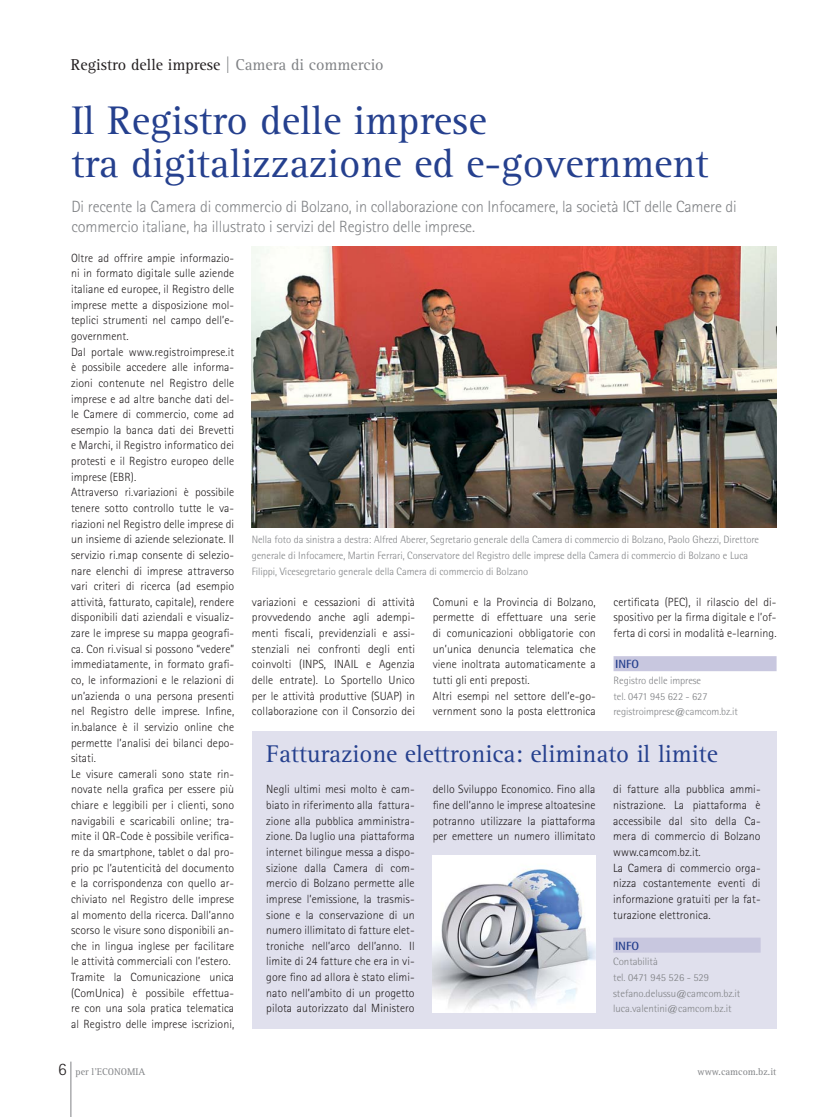
<style>
.page{position:relative;width:833px;height:1117px;background:#fff}
.page>*{position:absolute;margin:0;border:0;box-sizing:border-box;transform-origin:0 0}
.t1{font:41.25px/42.5px "AT Rotis Serif";color:#25408e}
.t2{font:25px "AT Rotis Serif";color:#25408e}
.t3{font:300 16.25px/20px "Rotis Sans Serif";letter-spacing:-.01em;color:#808285}
.t4{font:16.25px "AT Rotis Serif";color:#231f20}
.t5{font:300 11.88px/15.6px "Rotis Sans Serif";letter-spacing:.005em;color:#231f20;text-align:justify}
.t6{font:700 11.88px "Rotis Semi Sans";letter-spacing:-.005em;color:#25408e}
.t7{font:300 10.62px/15.6px "Rotis Semi Sans";color:#808285}
.t8{font:10px "AT Rotis Serif";color:#808285}
.s1{color:#808285}
.s2{font-family:"Rotis Sans Serif";font-weight:300;font-size:17.5px;color:#231f20}
</style>
<div class="page">
<hr style="left:71px;top:1061px;width:1px;height:55px;background:#808285">
<img style="left:252px;top:246px;width:524px;height:281px">
<div style="left:613px;top:656px;width:163px;height:15px;background:#c8c7df"></div>
<div style="left:252px;top:731px;width:524px;height:297px;background:#e0e0ed"></div>
<div style="left:613px;top:937px;width:147px;height:15px;background:#c8c7df"></div>
<img style="left:432px;top:855px;width:163px;height:157px">
<h3 class="t4" style="left:71px;top:58px;width:314px">Registro delle imprese <span class="s1">| Camera di commercio</span></h3>
<h1 class="t1" style="left:71px;top:103px;width:638px">Il Registro delle imprese<br>tra digitalizzazione ed e-government</h1>
<h3 class="t3" style="left:71px;top:198px;width:667px">Di recente la Camera di commercio di Bolzano, in collaborazione con Infocamere, la società ICT delle Camere di commercio italiane, ha illustrato i servizi del Registro delle imprese.</h3>
<p class="t5" style="left:71px;top:251px;width:165px;text-align:left">Oltre ad offrire ampie informazio&shy;ni in formato digitale sulle aziende italiane ed europee, il Registro delle imprese mette a disposizione mol&shy;teplici strumenti nel campo dell’e&shy;government.<br>Dal portale www.registroimprese.it è possibile accedere alle informa&shy;zioni contenute nel Registro delle imprese e ad altre banche dati del&shy;le Camere di commercio, come ad esempio la banca dati dei Brevetti e Marchi, il Registro informatico dei protesti e il Registro europeo delle imprese (EBR).<br>Attraverso ri.variazioni è possibile tenere sotto controllo tutte le va&shy;riazioni nel Registro delle imprese di un insieme di aziende selezionate. Il servizio ri.map consente di selezio&shy;nare elenchi di imprese attraverso vari criteri di ricerca (ad esempio attività, fatturato, capitale), rendere disponibili dati aziendali e visualiz&shy;zare le imprese su mappa geografi&shy;ca. Con ri.visual si possono “vedere” immediatamente, in formato grafi&shy;co, le informazioni e le relazioni di un’azienda o una persona presenti nel Registro delle imprese. Infine, in.balance è il servizio online che permette l’analisi dei bilanci depo&shy;sitati.<br>Le visure camerali sono state rin&shy;novate nella grafica per essere più chiare e leggibili per i clienti, sono navigabili e scaricabili online; tra&shy;mite il QR-Code è possibile verifica&shy;re da smartphone, tablet o dal pro&shy;prio pc l’autenticità del documento e la corrispondenza con quello ar&shy;chiviato nel Registro delle imprese al momento della ricerca. Dall’anno scorso le visure sono disponibili an&shy;che in lingua inglese per facilitare le attività commerciali con l’estero.<br>Tramite la Comunicazione unica (ComUnica) è possibile effettua&shy;re con una sola pratica telematica al Registro delle imprese iscrizioni,</p>
<p class="t7" style="left:252px;top:532px;width:509px">Nella foto da sinistra a destra: Alfred Aberer, Segretario generale della Camera di commercio di Bolzano, Paolo Ghezzi, Direttore generale di Infocamere, Martin Ferrari, Conservatore del Registro delle imprese della Camera di commercio di Bolzano e Luca<br>Filippi, Vicesegretario generale della Camera di commercio di Bolzano</p>
<p class="t5" style="left:613px;top:595px;width:164px">certificata (PEC), il rilascio del di&shy;spositivo per la firma digitale e l’of&shy;ferta di corsi in modalità e-learning.</p>
<p class="t6" style="left:615px;top:657px;width:25px">INFO</p>
<p class="t7" style="left:613px;top:673px;width:126px">Registro delle imprese<br>tel. 0471 945 622 - 627 registroimprese@camcom.bz.it</p>
<p class="t5" style="left:252px;top:595px;width:164px">variazioni e cessazioni di attività provvedendo anche agli adempi&shy;menti fiscali, previdenziali e assi&shy;stenziali nei confronti degli enti coinvolti (INPS, INAIL e Agenzia delle entrate). Lo Sportello Unico per le attività produttive (SUAP) in collaborazione con il Consorzio dei</p>
<p class="t5" style="left:433px;top:595px;width:165px;text-align:left">Comuni e la Provincia di Bolzano, permette di effettuare una serie di comunicazioni obbligatorie con un’unica denuncia telematica che viene inoltrata automaticamente a tutti gli enti preposti.<br>Altri esempi nel settore dell’e-go&shy;vernment sono la posta elettronica</p>
<h2 class="t2" style="left:266px;top:742px;width:453px">Fatturazione elettronica: eliminato il limite</h2>
<p class="t5" style="left:613px;top:782px;width:149px;text-align:left">di fatture alla pubblica ammi&shy;nistrazione. La piattaforma è accessibile dal sito della Ca&shy;mera di commercio di Bolzano www.camcom.bz.it.<br>La Camera di commercio orga&shy;nizza costantemente eventi di informazione gratuiti per la fat&shy;turazione elettronica.</p>
<p class="t6" style="left:615px;top:938px;width:26px">INFO</p>
<p class="t7" style="left:613px;top:954px;width:129px">Contabilità<br>tel. 0471 945 526 - 529 stefano.delussu@camcom.bz.it luca.valentini@camcom.bz.it</p>
<p class="t5" style="left:266px;top:782px;width:150px">Negli ultimi mesi molto è cam&shy;biato in riferimento alla fattura&shy;zione alla pubblica amministra&shy;zione. Da luglio una piattaforma internet bilingue messa a dispo&shy;sizione dalla Camera di com&shy;mercio di Bolzano permette alle imprese l’emissione, la trasmis&shy;sione e la conservazione di un numero illimitato di fatture elet&shy;troniche nell’arco dell’anno. Il limite di 24 fatture che era in vi&shy;gore fino ad allora è stato elimi&shy;nato nell’ambito di un progetto pilota autorizzato dal Ministero</p>
<p class="t5" style="left:433px;top:782px;width:164px">dello Sviluppo Economico. Fino alla fine dell’anno le imprese altoatesine potranno utilizzare la piattaforma per emettere un numero illimitato</p>
<p class="t8" style="left:58px;top:1066px;width:89px"><span class="s2">6</span> per l’ECONOMIA</p>
<p class="t8" style="left:697px;top:1067px;width:80px">www.camcom.bz.it</p>
</div>
